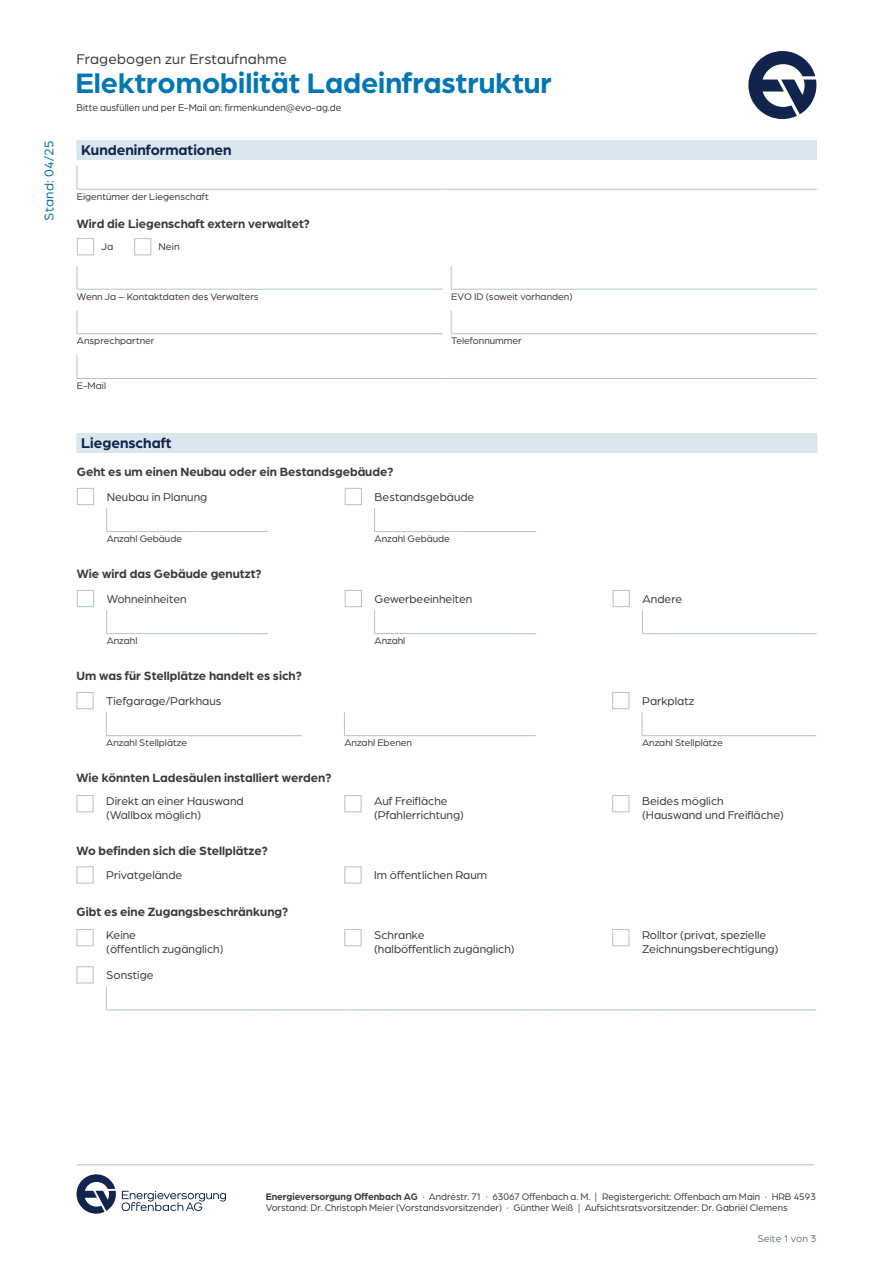
<style>
.page{position:relative;width:893px;height:1263px;background:#fff}
.page>*{position:absolute;margin:0;border:0;box-sizing:border-box;transform-origin:0 0}
.t1{font:700 30px "Arboria";color:#0077b4}
.t2{font:700 15px "Arboria";color:#10244e}
.t3{font:15px "Arboria";letter-spacing:.015em;color:#3b3b3a}
.t4{font:13.5px "Arboria";letter-spacing:.015em;color:#0077b4}
.t5{font:700 12.75px "Arboria";color:#3b3b3a}
.t6{font:12px/13.5px "Arboria";color:#3b3b3a}
.t7{font:10.5px "Arboria";color:#3b3b3a;scale:.95 1}
.t8{font:10.5px "Arboria";color:#6b7a82}
.t9{font:10.5px "Arboria";color:#3b3b3a}
.t10{font:10.2px/11.1px "Arboria";color:#3b3b3a}
.s1{font-weight:700}
</style>
<div class="page">
<div style="left:77px;top:140px;width:740px;height:19px;background:#d9e6ed"></div>
<svg style="left:77px;top:166px;width:1px;height:23px"></svg>
<svg style="left:77px;top:266px;width:1px;height:23px"></svg>
<svg style="left:77px;top:310px;width:1px;height:23px"></svg>
<svg style="left:77px;top:355px;width:1px;height:23px"></svg>
<hr style="left:77px;top:189px;width:366px;height:1px;background:#b3c3cd">
<hr style="left:451px;top:189px;width:366px;height:1px;background:#b3c3cd">
<hr style="left:77px;top:289px;width:366px;height:1px;background:#b3c3cd">
<hr style="left:451px;top:289px;width:366px;height:1px;background:#b3c3cd">
<hr style="left:77px;top:333px;width:366px;height:1px;background:#b3c3cd">
<hr style="left:451px;top:333px;width:366px;height:1px;background:#b3c3cd">
<hr style="left:77px;top:378px;width:366px;height:1px;background:#b3c3cd">
<hr style="left:451px;top:378px;width:366px;height:1px;background:#b3c3cd">
<svg style="left:451px;top:266px;width:1px;height:23px"></svg>
<svg style="left:451px;top:310px;width:1px;height:23px"></svg>
<div style="left:77px;top:238px;width:17px;height:17px;background:#fff;border:1px solid #b3c3cd"></div>
<div style="left:134px;top:238px;width:17px;height:17px;background:#fff;border:1px solid #b3c3cd"></div>
<div style="left:77px;top:434px;width:740px;height:19px;background:#d9e6ed"></div>
<svg style="left:106px;top:508px;width:1px;height:23px"></svg>
<svg style="left:106px;top:610px;width:1px;height:23px"></svg>
<hr style="left:106px;top:633px;width:86px;height:1px;background:#b3c3cd">
<hr style="left:202px;top:633px;width:66px;height:1px;background:#b3c3cd">
<hr style="left:374px;top:633px;width:75px;height:1px;background:#b3c3cd">
<hr style="left:459px;top:633px;width:77px;height:1px;background:#b3c3cd">
<hr style="left:642px;top:633px;width:80px;height:1px;background:#b3c3cd">
<svg style="left:722px;top:633px;width:12px;height:1px"></svg>
<hr style="left:734px;top:633px;width:83px;height:1px;background:#b3c3cd">
<svg style="left:642px;top:610px;width:1px;height:23px"></svg>
<hr style="left:106px;top:531px;width:86px;height:1px;background:#b3c3cd">
<hr style="left:202px;top:531px;width:66px;height:1px;background:#b3c3cd">
<hr style="left:374px;top:531px;width:75px;height:1px;background:#b3c3cd">
<hr style="left:459px;top:531px;width:77px;height:1px;background:#b3c3cd">
<svg style="left:374px;top:508px;width:1px;height:23px"></svg>
<svg style="left:374px;top:610px;width:1px;height:23px"></svg>
<div style="left:77px;top:488px;width:17px;height:17px;background:#fff;border:1px solid #b3c3cd"></div>
<div style="left:345px;top:488px;width:17px;height:17px;background:#fff;border:1px solid #b3c3cd"></div>
<div style="left:77px;top:590px;width:17px;height:17px;background:#fff;border:1px solid #b3c3cd"></div>
<div style="left:345px;top:590px;width:17px;height:17px;background:#fff;border:1px solid #b3c3cd"></div>
<div style="left:613px;top:590px;width:17px;height:17px;background:#fff;border:1px solid #b3c3cd"></div>
<svg style="left:106px;top:712px;width:1px;height:23px"></svg>
<hr style="left:106px;top:735px;width:196px;height:1px;background:#b3c3cd">
<hr style="left:344px;top:735px;width:192px;height:1px;background:#b3c3cd">
<hr style="left:642px;top:735px;width:174px;height:1px;background:#b3c3cd">
<svg style="left:642px;top:712px;width:1px;height:23px"></svg>
<svg style="left:344px;top:712px;width:1px;height:23px"></svg>
<div style="left:77px;top:692px;width:17px;height:17px;background:#fff;border:1px solid #b3c3cd"></div>
<div style="left:612px;top:692px;width:17px;height:17px;background:#fff;border:1px solid #b3c3cd"></div>
<svg style="left:106px;top:986px;width:1px;height:23px"></svg>
<hr style="left:106px;top:1009px;width:162px;height:1px;background:#b3c3cd">
<hr style="left:268px;top:1009px;width:76px;height:1px;background:#b3c3cd">
<hr style="left:344px;top:1009px;width:30px;height:1px;background:#b3c3cd">
<hr style="left:374px;top:1009px;width:162px;height:1px;background:#b3c3cd">
<hr style="left:536px;top:1009px;width:76px;height:1px;background:#b3c3cd">
<hr style="left:612px;top:1009px;width:30px;height:1px;background:#b3c3cd">
<hr style="left:642px;top:1009px;width:174px;height:1px;background:#b3c3cd">
<div style="left:77px;top:795px;width:17px;height:17px;background:#fff;border:1px solid #b3c3cd"></div>
<div style="left:344px;top:795px;width:17px;height:17px;background:#fff;border:1px solid #b3c3cd"></div>
<div style="left:612px;top:795px;width:17px;height:17px;background:#fff;border:1px solid #b3c3cd"></div>
<div style="left:77px;top:866px;width:17px;height:17px;background:#fff;border:1px solid #b3c3cd"></div>
<div style="left:344px;top:866px;width:17px;height:17px;background:#fff;border:1px solid #b3c3cd"></div>
<div style="left:77px;top:929px;width:17px;height:17px;background:#fff;border:1px solid #b3c3cd"></div>
<div style="left:344px;top:929px;width:17px;height:17px;background:#fff;border:1px solid #b3c3cd"></div>
<div style="left:612px;top:929px;width:17px;height:17px;background:#fff;border:1px solid #b3c3cd"></div>
<div style="left:77px;top:966px;width:17px;height:17px;background:#fff;border:1px solid #b3c3cd"></div>
<svg style="left:77px;top:1174px;width:39px;height:40px"></svg>
<svg style="left:122px;top:1191px;width:104px;height:20px"></svg>
<svg style="left:748px;top:51px;width:68px;height:68px"></svg>
<hr style="left:77px;top:1164px;width:737px;height:1px;background:#b3c3cd">
<h2 class="t3" style="left:77px;top:49px;width:212px">Fragebogen zur Erstaufnahme</h2>
<h1 class="t1" style="left:75px;top:62px;width:478px">Elektromobilität Ladeinfrastruktur</h1>
<p class="t7" style="left:77px;top:100px;width:280px">Bitte ausfüllen und per E-Mail an: firmenkunden@evo-ag.de</p>
<h3 class="t4" style="left:40px;top:221px;width:82px;rotate:-90deg">Stand: 04/25</h3>
<h2 class="t2" style="left:81px;top:139px;width:152px">Kundeninformationen</h2>
<p class="t10" style="left:77px;top:190px;width:133px">Eigentümer der Liegenschaft</p>
<p class="t5" style="left:77px;top:214px;width:235px">Wird die Liegenschaft extern verwaltet?</p>
<p class="t9" style="left:101px;top:240px;width:14px">Ja</p>
<p class="t9" style="left:159px;top:240px;width:23px">Nein</p>
<p class="t10" style="left:77px;top:290px;width:183px">Wenn Ja – Kontaktdaten des Verwalters</p>
<p class="t10" style="left:451px;top:290px;width:123px">EVO ID (soweit vorhanden)</p>
<p class="t10" style="left:77px;top:335px;width:79px">Ansprechpartner</p>
<p class="t10" style="left:451px;top:335px;width:72px">Telefonnummer</p>
<p class="t10" style="left:77px;top:380px;width:31px">E-Mail</p>
<h2 class="t2" style="left:81px;top:433px;width:92px">Liegenschaft</h2>
<p class="t5" style="left:77px;top:463px;width:318px">Geht es um einen Neubau oder ein Bestandsgebäude?</p>
<p class="t6" style="left:107px;top:489px;width:102px">Neubau in Planung</p>
<p class="t6" style="left:375px;top:489px;width:101px">Bestandsgebäude</p>
<p class="t10" style="left:107px;top:533px;width:77px">Anzahl Gebäude</p>
<p class="t10" style="left:375px;top:533px;width:77px">Anzahl Gebäude</p>
<p class="t5" style="left:77px;top:565px;width:186px">Wie wird das Gebäude genutzt?</p>
<p class="t6" style="left:107px;top:591px;width:81px">Wohneinheiten</p>
<p class="t6" style="left:375px;top:591px;width:99px">Gewerbeeinheiten</p>
<p class="t6" style="left:642px;top:591px;width:41px">Andere</p>
<p class="t10" style="left:107px;top:635px;width:32px">Anzahl</p>
<p class="t10" style="left:375px;top:635px;width:32px">Anzahl</p>
<p class="t5" style="left:77px;top:667px;width:227px">Um was für Stellplätze handelt es sich?</p>
<p class="t6" style="left:106px;top:693px;width:117px">Tiefgarage/Parkhaus</p>
<p class="t6" style="left:642px;top:693px;width:54px">Parkplatz</p>
<p class="t10" style="left:106px;top:737px;width:82px">Anzahl Stellplätze</p>
<p class="t10" style="left:344px;top:737px;width:69px">Anzahl Ebenen</p>
<p class="t10" style="left:642px;top:737px;width:82px">Anzahl Stellplätze</p>
<p class="t5" style="left:77px;top:769px;width:256px">Wie könnten Ladesäulen installiert werden?</p>
<p class="t6" style="left:106px;top:794px;width:139px">Direkt an einer Hauswand (Wallbox möglich)</p>
<p class="t6" style="left:374px;top:794px;width:91px">Auf Freifläche (Pfahlerrichtung)</p>
<p class="t6" style="left:642px;top:794px;width:143px">Beides möglich (Hauswand und Freifläche)</p>
<p class="t5" style="left:77px;top:842px;width:193px">Wo befinden sich die Stellplätze?</p>
<p class="t6" style="left:106px;top:868px;width:78px">Privatgelände</p>
<p class="t6" style="left:374px;top:868px;width:114px">Im öffentlichen Raum</p>
<p class="t5" style="left:77px;top:903px;width:213px">Gibt es eine Zugangsbeschränkung?</p>
<p class="t6" style="left:106px;top:928px;width:119px">Keine<br>(öffentlich zugänglich)</p>
<p class="t6" style="left:374px;top:928px;width:142px">Schranke<br>(halböffentlich zugänglich)</p>
<p class="t6" style="left:642px;top:928px;width:138px">Rolltor (privat, spezielle<br>Zeichnungsberechtigung)</p>
<p class="t6" style="left:106px;top:968px;width:49px">Sonstige</p>
<p class="t10" style="left:266px;top:1190px;width:552px"><span class="s1">Energieversorgung Offenbach AG</span> · Andréstr. 71 · 63067 Offenbach a. M. | Registergericht: Offenbach am Main · HRB 4593<br>Vorstand: Dr. Christoph Meier (Vorstandsvorsitzender) · Günther Weiß | Aufsichtsratsvorsitzender: Dr. Gabriël Clemens</p>
<p class="t8" style="left:757px;top:1231px;width:60px">Seite 1 von 3</p>
</div>
